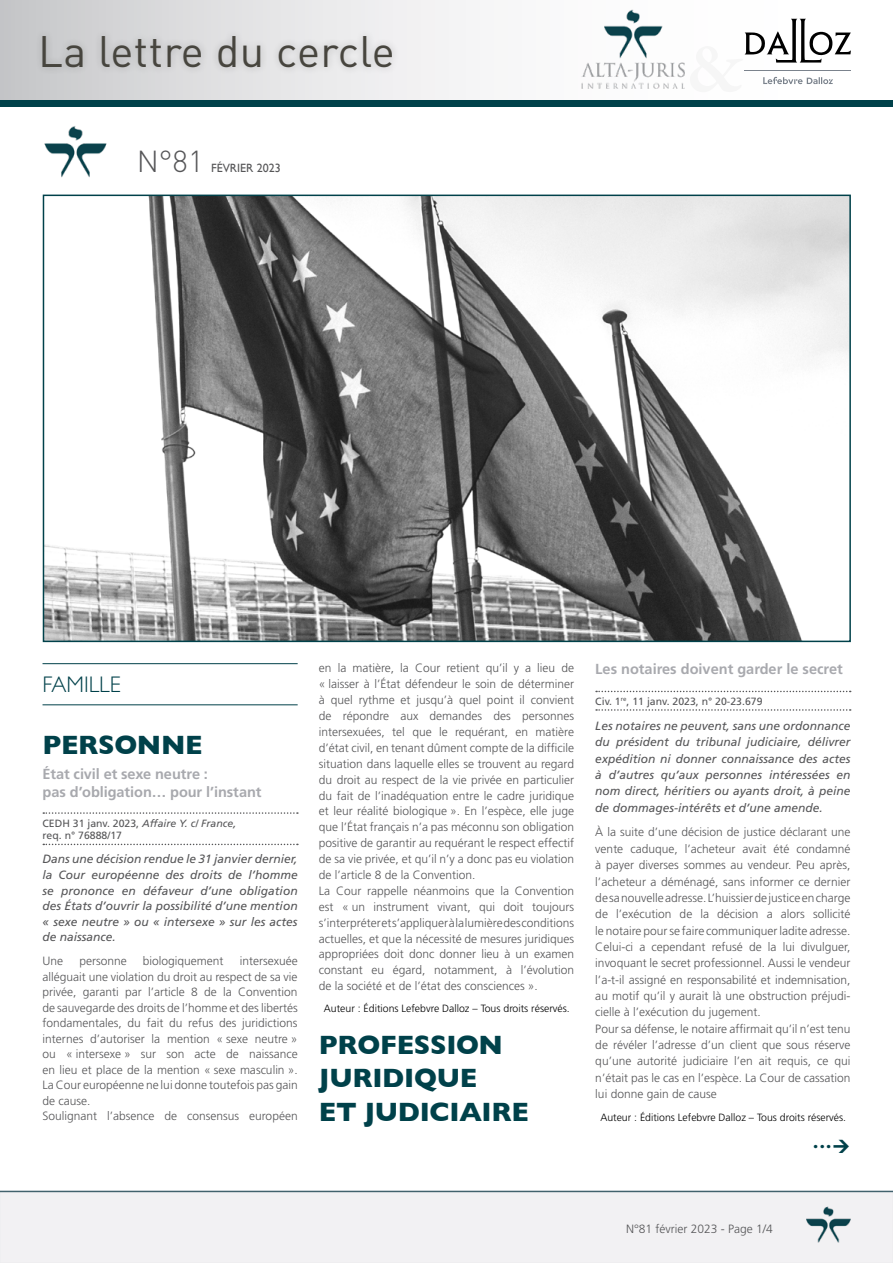
<style>
.page{position:relative;width:893px;height:1263px;background:#fff}
.page>*{position:absolute;margin:0;border:0;box-sizing:border-box;transform-origin:0 0}
.t1{font:43.5px "DIN";letter-spacing:.01em;color:#47453e}
.t2{font:300 30px "DIN";color:#565658}
.t3{font:700 27px/33.3px "Gill Sans";letter-spacing:-.01em;color:#00414a}
.t4{font:300 22.5px "Gill Sans";color:#00414a}
.t5{font:700 14.55px/18px "Frutiger";color:#a8a9ae}
.t6{font:300 12px/15.9px "Frutiger";color:#565658}
.t7{font:italic 12px/15.6px "Frutiger";color:#565658;text-align:justify}
.t8{font:12px "Gill Sans";color:#565658}
.t9{font:300 10.5px "Frutiger";color:#000}
.t10{font:10.5px/12.9px "Frutiger";color:#565658}
.s1{font-style:italic}
</style>
<div class="page">
<div style="left:0;top:1190px;width:893px;height:73px;background:#f2f1f3"></div>
<hr style="left:43px;top:663px;width:255px;height:1px;background:#00414a">
<hr style="left:43px;top:704px;width:255px;height:1px;background:#00414a">
<svg style="left:43px;top:812px;width:255px;height:2px"></svg>
<svg style="left:43px;top:844px;width:255px;height:1px"></svg>
<svg style="left:596px;top:691px;width:255px;height:1px"></svg>
<svg style="left:596px;top:709px;width:255px;height:2px"></svg>
<img style="left:46px;top:198px;width:802px;height:441px">
<div style="left:43px;top:195px;width:808px;height:447px;border:2px solid #00414a"></div>
<div style="left:0;top:0;width:893px;height:100px;background:linear-gradient(to right,#d0d1d3,#fff)"></div>
<div style="left:35px;top:27px;width:365px;height:48px;background:#000;opacity:.2"></div>
<div style="left:0;top:100px;width:893px;height:7px;background:#00414a"></div>
<img style="left:574px;top:7px;width:117px;height:87px">
<img style="left:806px;top:1205px;width:44px;height:38px">
<svg style="left:745px;top:19px;width:106px;height:44px"></svg>
<hr style="left:745px;top:70px;width:106px;height:1px;background:#7b838d">
<svg style="left:763px;top:77px;width:70px;height:7px"></svg>
<img style="left:44px;top:126px;width:63px;height:52px">
<h1 class="t1" style="left:38px;top:24px;width:358px">La lettre du cercle</h1>
<h2 class="t2" style="left:137px;top:143px;width:68px">N°81</h2>
<p class="t8" style="left:211px;top:161px;width:71px">FÉVRIER 2023</p>
<h3 class="t4" style="left:43px;top:667px;width:80px">FAMILLE</h3>
<h3 class="t3" style="left:43px;top:728px;width:162px">PERSONNE</h3>
<p class="t5" style="left:43px;top:765px;width:220px">État civil et sexe neutre :<br>pas d’obligation… pour l’instant</p>
<p class="t10" style="left:43px;top:816px;width:195px">CEDH 31 janv. 2023, <span class="s1">Affaire Y. c/ France, </span>req. n° 76888/17</p>
<p class="t7" style="left:43px;top:851px;width:257px">Dans une décision rendue le 31 janvier dernier, la Cour européenne des droits de l’homme se prononce en défaveur d’une obligation des États d’ouvrir la possibilité d’une mention « sexe neutre » ou « intersexe » sur les actes de naissance.</p>
<p class="t6" style="left:43px;top:953px;width:22px">Une</p>
<p class="t6" style="left:79px;top:953px;width:49px">personne</p>
<p class="t6" style="left:143px;top:953px;width:82px">biologiquement</p>
<p class="t6" style="left:43px;top:953px;width:257px;text-indent:197px">intersexuée alléguait une violation du droit au respect de sa vie privée, garanti par l’article 8 de la Convention de sauvegarde des droits de l’homme et des libertés fondamentales, du fait du refus des juridictions internes d’autoriser la mention « sexe neutre » ou « intersexe » sur son acte de naissance en lieu et place de la mention « sexe masculin ».<br>La Cour européenne ne lui donne toutefois pas gain de cause.<br>Soulignant l’absence de consensus européen</p>
<p class="t6" style="left:319px;top:660px;width:257px">en la matière, la Cour retient qu’il y a lieu de « laisser à l’État défendeur le soin de déterminer à quel rythme et jusqu’à quel point il convient de répondre aux demandes des personnes intersexuées, tel que le requérant, en matière d’état civil, en tenant dûment compte de la difficile situation dans laquelle elles se trouvent au regard du droit au respect de la vie privée en particulier du fait de l’inadéquation entre le cadre juridique et leur réalité biologique ». En l’espèce, elle juge que l’État français n’a pas méconnu son obligation positive de garantir au requérant le respect effectif de sa vie privée, et qu’il n’y a donc pas eu violation de l’article 8 de la Convention.<br>La Cour rappelle néanmoins que la Convention est « un instrument vivant, qui doit toujours s’interpréter et s’appliquer à la lumière des conditions actuelles, et que la nécessité de mesures juridiques appropriées doit donc donner lieu à un examen constant eu égard, notamment, à l’évolution de la société et de l’état des consciences ».</p>
<p class="t9" style="left:324px;top:1002px;width:247px">Auteur : Éditions Lefebvre Dalloz – Tous droits réservés.</p>
<h3 class="t3" style="left:319px;top:1027px;width:211px">PROFESSION<br>JURIDIQUE<br>ET JUDICIAIRE</h3>
<p class="t5" style="left:595px;top:660px;width:249px">Les notaires doivent garder le secret</p>
<p class="t10" style="left:595px;top:695px;width:169px">Civ. 1<sup>re</sup>, 11 janv. 2023, n° 20-23.679</p>
<p class="t7" style="left:595px;top:717px;width:257px;line-height:16.4px">Les notaires ne peuvent, sans une ordonnance du président du tribunal judiciaire, délivrer expédition ni donner connaissance des actes à d’autres qu’aux personnes intéressées en nom direct, héritiers ou ayants droit, à peine de dommages-intérêts et d’une amende.</p>
<p class="t6" style="left:595px;top:824px;width:257px;line-height:16.4px">À la suite d’une décision de justice déclarant une vente caduque, l’acheteur avait été condamné à payer diverses sommes au vendeur. Peu après, l’acheteur a déménagé, sans informer ce dernier de sa nouvelle adresse. L’huissier de justice en charge de l’exécution de la décision a alors sollicité le notaire pour se faire communiquer ladite adresse.<br>Celui-ci a cependant refusé de la lui divulguer, invoquant le secret professionnel. Aussi le vendeur l’a-t-il assigné en responsabilité et indemnisation, au motif qu’il y aurait là une obstruction préjudi&shy;cielle à l’exécution du jugement.<br>Pour sa défense, le notaire affirmait qu’il n’est tenu de révéler l’adresse d’un client que sous réserve qu’une autorité judiciaire l’en ait requis, ce qui n’était pas le cas en l’espèce. La Cour de cassation lui donne gain de cause</p>
<p class="t9" style="left:600px;top:1111px;width:247px">Auteur : Éditions Lefebvre Dalloz – Tous droits réservés.</p>
<p class="t6" style="left:626px;top:1221px;width:148px">N°81 février 2023 - Page 1/4</p>
</div>
